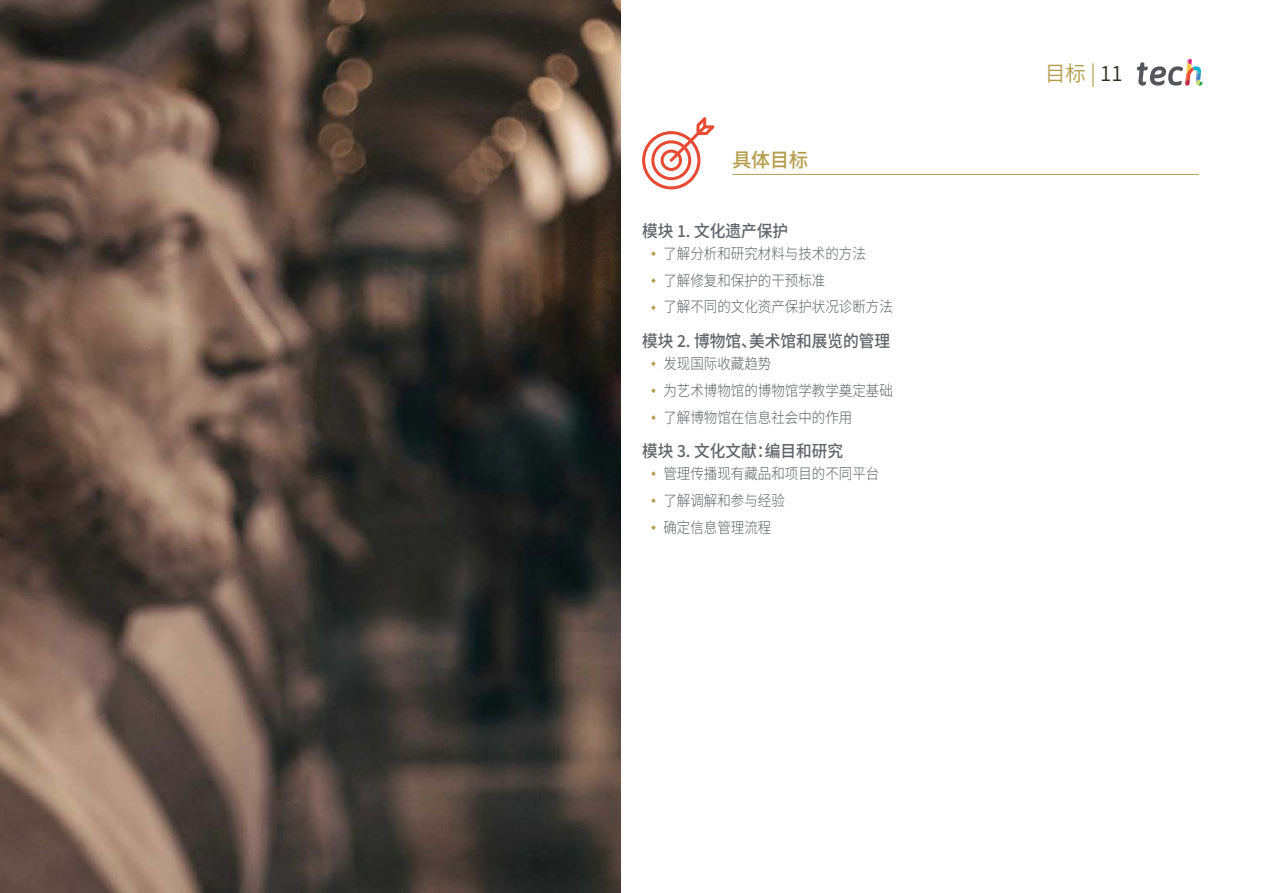
<style>
.page{position:relative;width:1263px;height:893px;background:#fff}
.page>*{position:absolute;margin:0;border:0;box-sizing:border-box;transform-origin:0 0}
.t1{font:21px "Source Han Sans CN";color:#b49c4b}
.t2{font:500 19.5px "Source Han Sans CN";color:#b49c4b}
.t3{font:500 16.5px "Source Han Sans CN";color:#61646a;scale:.95 1}
.t4{font:300 15px/26.7px "Source Han Sans CN";color:#61646a;scale:.9 1}
.s1{color:#312e20}
</style>
<div class="page">
<img style="left:0;top:0;width:621px;height:893px">
<svg style="left:1137px;top:59px;width:65px;height:27px"></svg>
<hr style="left:732px;top:174px;width:467px;height:1px;background:#b49c4b">
<svg style="left:642px;top:117px;width:72px;height:72px"></svg>
<h2 class="t2" style="left:732px;top:149px;width:77px">具体目标</h2>
<p class="t3" style="left:642px;top:221px;width:155px">模块 1. 文化遗产保护</p>
<p class="t4" style="left:663px;top:240px;width:256px">了解分析和研究材料与技术的方法<br>了解修复和保护的干预标准<br>了解不同的文化资产保护状况诊断方法</p>
<p class="t3" style="left:642px;top:331px;width:262px">模块 2. 博物馆、美术馆和展览的管理</p>
<p class="t4" style="left:663px;top:351px;width:256px">发现国际收藏趋势<br>为艺术博物馆的博物馆学教学奠定基础了解博物馆在信息社会中的作用</p>
<p class="t3" style="left:642px;top:441px;width:213px">模块 3. 文化文献：编目和研究</p>
<p class="t4" style="left:663px;top:461px;width:241px">管理传播现有藏品和项目的不同平台了解调解和参与经验<br>确定信息管理流程</p>
<h1 class="t1" style="left:1045px;top:61px;width:79px">目标 | <span class="s1">11</span></h1>
</div>
